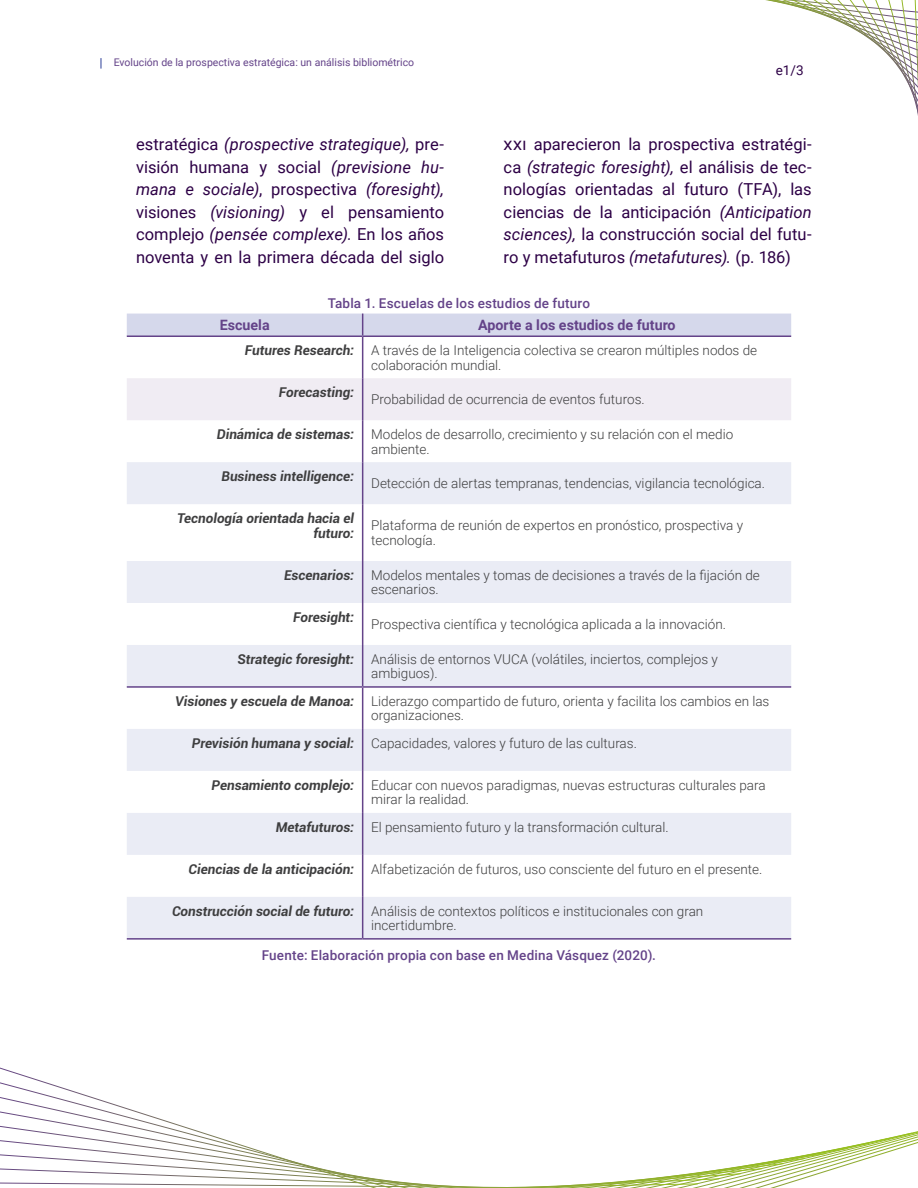
<style>
.page{position:relative;width:918px;height:1188px;background:#fff}
.page>*{position:absolute;margin:0;border:0;box-sizing:border-box;transform-origin:0 0}
.Cuerpo_ENTRADO{font:16.5px/22.5px "Roboto";color:#2d0046;text-align:justify}
.TABLA_cabezote{font:700 14.25px "Roboto";color:#644389}
.TABLA_texto{font:300 13.5px/14.9px "Roboto";color:#3e3e3f}
.TABLA_texto-2{font:italic 700 13.5px/14.9px "Roboto";color:#3e3e3f;text-align:right}
.TITULO_tabla_o_pie_f{font:500 13.5px "Roboto";letter-spacing:.01em;color:#644389}
.t1{font:13.5px "Roboto";color:#2d0046}
.t2{font:10.5px "Roboto";color:#644389}
.s1{font-style:italic}
</style>
<div class="page">
<svg style="left:891px;top:1132px;width:22px;height:20px"></svg>
<svg style="left:870px;top:1137px;width:21px;height:21px"></svg>
<svg style="left:570px;top:1141px;width:300px;height:47px"></svg>
<svg style="left:0;top:1067px;width:506px;height:121px"></svg>
<svg style="left:765px;top:0;width:153px;height:116px"></svg>
<div style="left:127px;top:378px;width:664px;height:42px;background:#f0ecf3"></div>
<svg style="left:127px;top:462px;width:664px;height:476px;fill:#eaecf5"></svg>
<div style="left:127px;top:314px;width:664px;height:21px;background:#d5d8eb"></div>
<hr style="left:127px;top:335px;width:236px;height:2px;background:#644389">
<hr style="left:363px;top:335px;width:428px;height:2px;background:#644389">
<hr style="left:362px;top:337px;width:1px;height:41px;background:#644389">
<hr style="left:362px;top:378px;width:1px;height:42px;background:#644389">
<hr style="left:362px;top:420px;width:1px;height:42px;background:#644389">
<hr style="left:362px;top:462px;width:1px;height:42px;background:#644389">
<hr style="left:362px;top:504px;width:1px;height:57px;background:#644389">
<hr style="left:362px;top:561px;width:1px;height:42px;background:#644389">
<hr style="left:362px;top:603px;width:1px;height:42px;background:#644389">
<hr style="left:362px;top:645px;width:1px;height:41px;background:#644389">
<hr style="left:127px;top:686px;width:236px;height:2px;background:#644389">
<hr style="left:363px;top:686px;width:428px;height:2px;background:#644389">
<hr style="left:362px;top:688px;width:1px;height:41px;background:#644389">
<hr style="left:362px;top:729px;width:1px;height:42px;background:#644389">
<hr style="left:362px;top:771px;width:1px;height:42px;background:#644389">
<hr style="left:362px;top:813px;width:1px;height:42px;background:#644389">
<hr style="left:362px;top:855px;width:1px;height:42px;background:#644389">
<hr style="left:362px;top:897px;width:1px;height:41px;background:#644389">
<hr style="left:127px;top:938px;width:236px;height:2px;background:#644389">
<hr style="left:363px;top:938px;width:428px;height:2px;background:#644389">
<p class="t2" style="left:114px;top:55px;width:302px">Evolución de la prospectiva estratégica: un análisis bibliométrico</p>
<p class="t1" style="left:776px;top:61px;width:29px">e1/3</p>
<p class="Cuerpo_ENTRADO" style="left:136px;top:132px;width:310px">estratégica <span class="s1">(prospective strategique),</span> pre&shy;visión humana y social <span class="s1">(previsione hu&shy;mana e sociale)</span>, prospectiva <span class="s1">(foresight), </span>visiones <span class="s1">(visioning)</span> y el pensamiento complejo <span class="s1">(pensée complexe).</span> En los años noventa y en la primera década del siglo</p>
<p class="Cuerpo_ENTRADO" style="left:504px;top:132px;width:310px">xxi aparecieron la prospectiva estratégi&shy;ca <span class="s1">(strategic foresight),</span> el análisis de tec&shy;nologías orientadas al futuro (TFA), las ciencias de la anticipación <span class="s1">(Anticipation sciences),</span> la construcción social del futu&shy;ro y metafuturos <span class="s1">(metafutures).</span> (p. 186)</p>
<p class="TITULO_tabla_o_pie_f" style="left:328px;top:293px;width:264px">Tabla 1. Escuelas de los estudios de futuro</p>
<p class="TABLA_cabezote" style="left:220px;top:315px;width:51px">Escuela</p>
<p class="TABLA_cabezote" style="left:478px;top:315px;width:199px">Aporte a los estudios de futuro</p>
<p class="TABLA_texto-2" style="left:245px;top:342px;width:111px">Futures Research:</p>
<p class="TABLA_texto" style="left:371px;top:342px;width:388px">A través de la Inteligencia colectiva se crearon múltiples nodos de colaboración mundial.</p>
<p class="TABLA_texto-2" style="left:279px;top:384px;width:77px">Forecasting:</p>
<p class="TABLA_texto" style="left:371px;top:392px;width:275px">Probabilidad de ocurrencia de eventos futuros.</p>
<p class="TABLA_texto-2" style="left:217px;top:426px;width:139px">Dinámica de sistemas:</p>
<p class="TABLA_texto" style="left:371px;top:426px;width:364px">Modelos de desarrollo, crecimiento y su relación con el medio ambiente.</p>
<p class="TABLA_texto-2" style="left:221px;top:468px;width:134px">Business intelligence:</p>
<p class="TABLA_texto" style="left:371px;top:476px;width:395px">Detección de alertas tempranas, tendencias, vigilancia tecnológica.</p>
<p class="TABLA_texto-2" style="left:177px;top:510px;width:179px">Tecnología orientada hacia el futuro:</p>
<p class="TABLA_texto" style="left:371px;top:518px;width:374px">Plataforma de reunión de expertos en pronóstico, prospectiva y tecnología.</p>
<p class="TABLA_texto-2" style="left:284px;top:567px;width:72px">Escenarios:</p>
<p class="TABLA_texto" style="left:371px;top:567px;width:390px">Modelos mentales y tomas de decisiones a través de la fijación de escenarios.</p>
<p class="TABLA_texto-2" style="left:293px;top:609px;width:63px">Foresight:</p>
<p class="TABLA_texto" style="left:371px;top:616px;width:356px">Prospectiva científica y tecnológica aplicada a la innovación.</p>
<p class="TABLA_texto-2" style="left:237px;top:651px;width:118px">Strategic foresight:</p>
<p class="TABLA_texto" style="left:371px;top:651px;width:348px">Análisis de entornos VUCA (volátiles, inciertos, complejos y ambiguos).</p>
<p class="TABLA_texto-2" style="left:175px;top:693px;width:180px">Visiones y escuela de Manoa:</p>
<p class="TABLA_texto" style="left:371px;top:693px;width:400px">Liderazgo compartido de futuro, orienta y facilita los cambios en las organizaciones.</p>
<p class="TABLA_texto-2" style="left:192px;top:735px;width:164px">Previsión humana y social:</p>
<p class="TABLA_texto" style="left:371px;top:735px;width:267px">Capacidades, valores y futuro de las culturas.</p>
<p class="TABLA_texto-2" style="left:212px;top:777px;width:144px">Pensamiento complejo:</p>
<p class="TABLA_texto" style="left:371px;top:777px;width:396px">Educar con nuevos paradigmas, nuevas estructuras culturales para mirar la realidad.</p>
<p class="TABLA_texto-2" style="left:276px;top:819px;width:80px">Metafuturos:</p>
<p class="TABLA_texto" style="left:371px;top:819px;width:299px">El pensamiento futuro y la transformación cultural.</p>
<p class="TABLA_texto-2" style="left:189px;top:861px;width:167px">Ciencias de la anticipación:</p>
<p class="TABLA_texto" style="left:371px;top:861px;width:393px">Alfabetización de futuros, uso consciente del futuro en el presente.</p>
<p class="TABLA_texto-2" style="left:172px;top:903px;width:184px">Construcción social de futuro:</p>
<p class="TABLA_texto" style="left:371px;top:903px;width:334px">Análisis de contextos políticos e institucionales con gran incertidumbre.</p>
<p class="TITULO_tabla_o_pie_f" style="left:262px;top:946px;width:396px">Fuente: Elaboración propia con base en Medina Vásquez (2020).</p>
</div>
